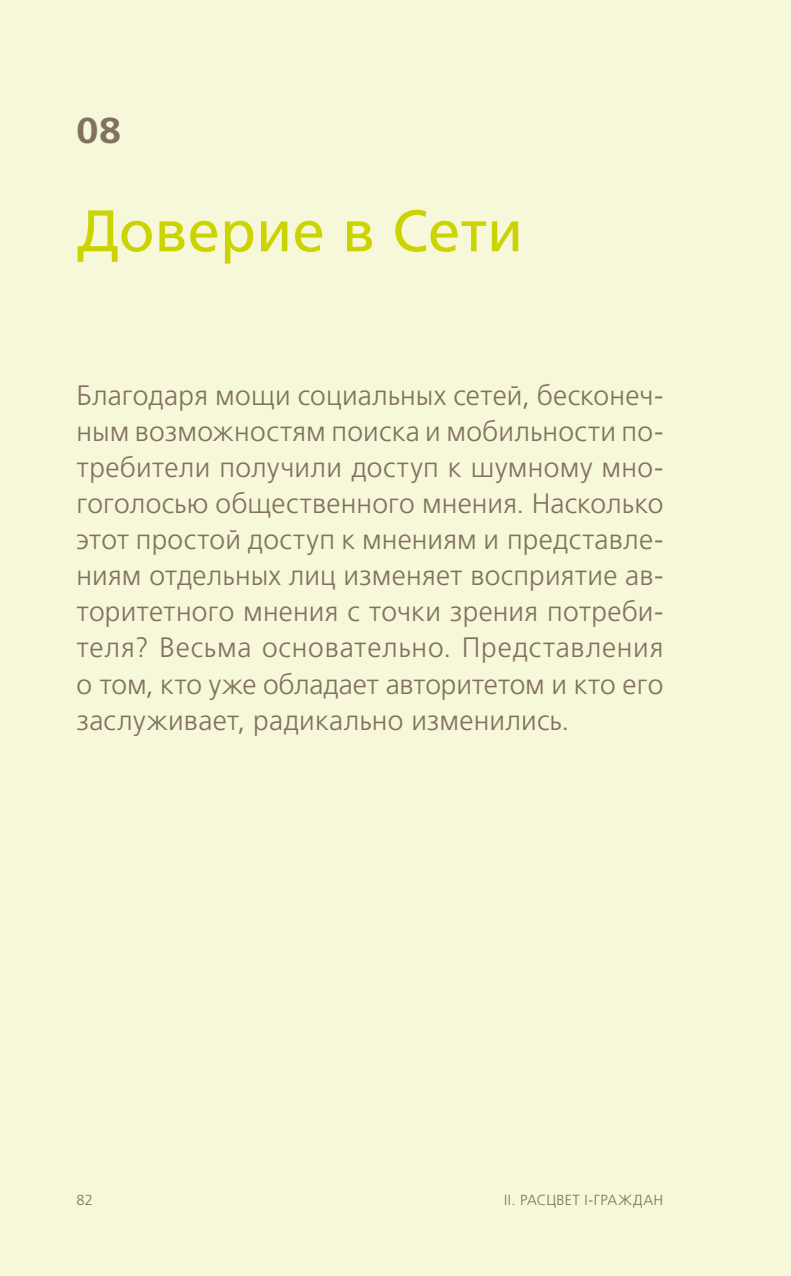
<style>
.page{position:relative;width:791px;height:1276px;background:#f7f8d9}
.page>*{position:absolute;margin:0;border:0;box-sizing:border-box;transform-origin:0 0}
.Heading_2{font:58.5px "Plesetsk";letter-spacing:.005em;color:#cbd300}
.Heading_1{font:700 36px "Plesetsk";color:#81725e;scale:1.1 1}
.body_first{font:300 28.12px/36px "Plesetsk";letter-spacing:.005em;color:#81725e;text-align:justify}
.t1{font:300 14.62px "Plesetsk";letter-spacing:.02em;color:#81725e}
</style>
<div class="page">
<p class="Heading_1" style="left:77px;top:110px;width:42px">08</p>
<p class="Heading_2" style="left:77px;top:197px;width:448px">Доверие в Сети</p>
<p class="body_first" style="left:77px;top:377px;width:588px">Благодаря мощи социальных сетей, бесконеч&shy;ным возможностям поиска и мобильности по&shy;требители получили доступ к шумному мно&shy;гоголосью общественного мнения. Насколько этот простой доступ к мнениям и представле&shy;ниям отдельных лиц изменяет восприятие ав&shy;торитетного мнения с точки зрения потреби&shy;теля? Весьма основательно. Представления о том, кто уже обладает авторитетом и кто его заслуживает, радикально изменились.</p>
<p class="t1" style="left:77px;top:1191px;width:18px">82</p>
<p class="t1" style="left:504px;top:1191px;width:161px">II. РАСЦВЕТ I-ГРАЖДАН</p>
</div>
